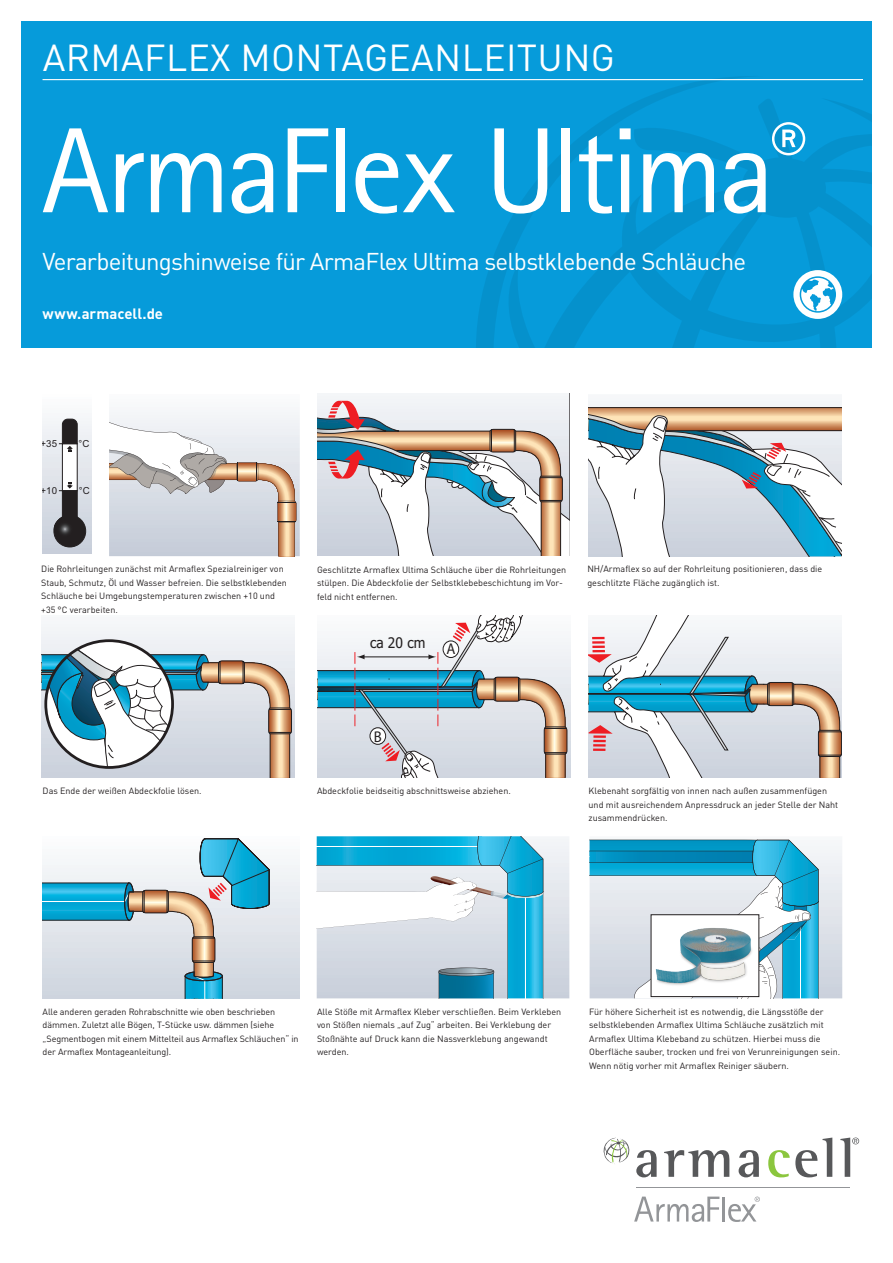
<style>
.page{position:relative;width:893px;height:1263px;background:#fff}
.page>*{position:absolute;margin:0;border:0;box-sizing:border-box;transform-origin:0 0}
.t1{font:121.5px "Rotis Sans Serif Pro";letter-spacing:-.04em;color:#fff}
.t2{font:37.05px "DIN Pro";letter-spacing:.01em;color:#fff}
.t3{font:24px "DIN Pro";letter-spacing:-.03em;color:#fff}
.t4{font:15.6px "Myriad";color:#231f20;scale:.95 1}
.t5{font:700 14.85px "DIN Pro";color:#fff}
.t6{font:14.7px "Tahoma";color:#231f20;scale:.95 1}
.t7{font:9.75px "Arial";color:#231f20}
.t8{font:9px/13.5px "DIN Pro";color:#231f20}
</style>
<div class="page">
<div style="left:21px;top:21px;width:851px;height:327px;background:#069bda"></div>
<svg style="left:474px;top:76px;width:290px;height:272px"></svg>
<svg style="left:497px;top:96px;width:375px;height:252px"></svg>
<hr style="left:43px;top:79px;width:820px;height:1px;background:#fff">
<div style="left:793px;top:270px;width:49px;height:49px;background:#fff;border-radius:50%"></div>
<svg style="left:800px;top:276px;width:36px;height:37px"></svg>
<svg style="left:636px;top:1150px;width:21px;height:27px"></svg>
<svg style="left:664px;top:1150px;width:65px;height:27px"></svg>
<svg style="left:739px;top:1150px;width:20px;height:27px"></svg>
<svg style="left:768px;top:1137px;width:64px;height:40px"></svg>
<svg style="left:840px;top:1137px;width:19px;height:40px"></svg>
<svg style="left:604px;top:1137px;width:26px;height:27px"></svg>
<hr style="left:636px;top:1187px;width:214px;height:1px;background:#939598">
<svg style="left:634px;top:1196px;width:85px;height:26px"></svg>
<hr style="left:723px;top:1196px;width:2px;height:25px;background:#939598">
<svg style="left:728px;top:1196px;width:32px;height:26px"></svg>
<svg style="left:317px;top:394px;width:253px;height:162px"></svg>
<svg style="left:42px;top:624px;width:252px;height:153px"></svg>
<svg style="left:317px;top:836px;width:252px;height:162px;background:#a0cfe0"></svg>
<svg style="left:589px;top:615px;width:252px;height:162px"></svg>
<svg style="left:43px;top:418px;width:49px;height:136px"></svg>
<svg style="left:109px;top:412px;width:191px;height:144px"></svg>
<svg style="left:318px;top:615px;width:252px;height:162px"></svg>
<svg style="left:42px;top:838px;width:258px;height:160px"></svg>
<svg style="left:589px;top:401px;width:252px;height:155px"></svg>
<svg style="left:590px;top:839px;width:252px;height:159px;background:#8dc8dd"></svg>
<img style="left:649px;top:914px;width:114px;height:83px">
<h2 class="t2" style="left:43px;top:29px;width:574px">ARMAFLEX MONTAGEANLEITUNG</h2>
<h1 class="t1" style="left:42px;top:99px;width:766px">ArmaFlex Ultima<sup>®</sup></h1>
<h3 class="t3" style="left:43px;top:243px;width:705px">Verarbeitungshinweise für ArmaFlex Ultima selbstklebende Schläuche</h3>
<h3 class="t5" style="left:43px;top:302px;width:122px">www.armacell.de</h3>
<p class="t7" style="left:41px;top:437px;width:18px">+35</p>
<p class="t7" style="left:41px;top:484px;width:18px">+10</p>
<p class="t7" style="left:79px;top:437px;width:12px">°C</p>
<p class="t7" style="left:79px;top:484px;width:12px">°C</p>
<p class="t8" style="left:41px;top:562px;width:247px">Die Rohrleitungen zunächst mit Armaflex Spezialreiniger von Staub, Schmutz, Öl und Wasser befreien. Die selbstklebenden Schläuche bei Umgebungstemperaturen zwischen +10 und +35 °C verarbeiten.</p>
<p class="t8" style="left:317px;top:562px;width:251px">Geschlitzte Armaflex Ultima Schläuche über die Rohrleitungen stülpen. Die Abdeckfolie der Selbstklebebeschichtung im Vor&shy;feld nicht entfernen.</p>
<p class="t8" style="left:587px;top:562px;width:236px">NH/Armaflex so auf der Rohrleitung positionieren, dass die geschlitzte Fläche zugänglich ist.</p>
<p class="t8" style="left:43px;top:783px;width:161px">Das Ende der weißen Abdeckfolie lösen.</p>
<h3 class="t6" style="left:370px;top:634px;width:60px">ca 20 cm</h3>
<h3 class="t4" style="left:446px;top:641px;width:11px">A</h3>
<h3 class="t4" style="left:374px;top:729px;width:10px">B</h3>
<p class="t8" style="left:317px;top:783px;width:195px">Abdeckfolie beidseitig abschnittsweise abziehen.</p>
<p class="t8" style="left:589px;top:784px;width:251px">Klebenaht sorgfältig von innen nach außen zusammenfügen und mit ausreichendem Anpressdruck an jeder Stelle der Naht zusammendrücken.</p>
<p class="t8" style="left:43px;top:1004px;width:257px">Alle anderen geraden Rohrabschnitte wie oben beschrieben dämmen. Zuletzt alle Bögen, T-Stücke usw. dämmen (siehe „Segmentbogen mit einem Mittelteil aus Armaflex Schläuchen“ in der Armaflex Montageanleitung).</p>
<p class="t8" style="left:317px;top:1004px;width:246px">Alle Stöße mit Armaflex Kleber verschließen. Beim Verkleben von Stößen niemals „auf Zug“ arbeiten. Bei Verklebung der Stoßnähte auf Druck kann die Nassverklebung angewandt werden.</p>
<p class="t8" style="left:589px;top:1004px;width:252px">Für höhere Sicherheit ist es notwendig, die Längsstöße der selbstklebenden Armaflex Ultima Schläuche zusätzlich mit Armaflex Ultima Klebeband zu schützen. Hierbei muss die Oberfläche sauber, trocken und frei von Verunreinigungen sein.<br>Wenn nötig vorher mit Armaflex Reiniger säubern.</p>
</div>
